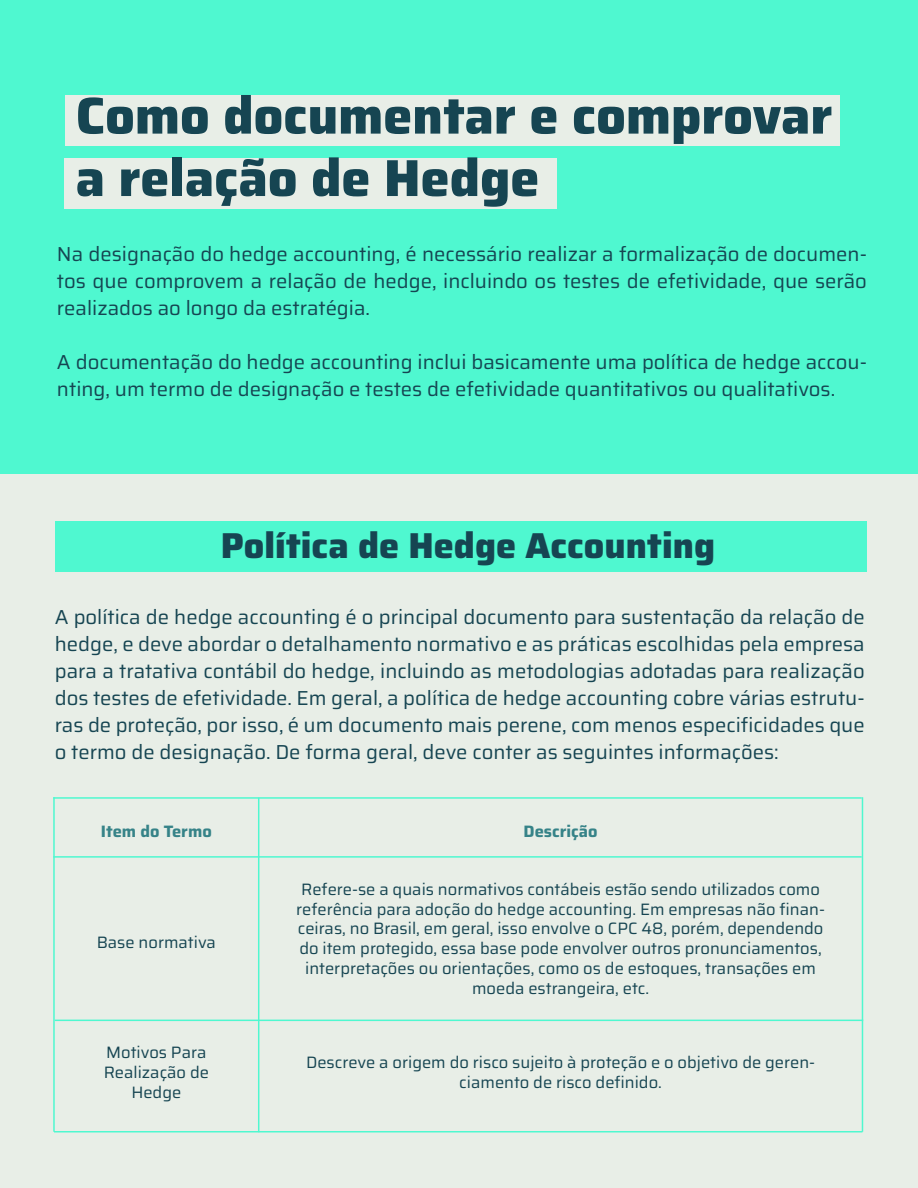
<style>
.page{position:relative;width:918px;height:1188px;background:#e8eee7}
.page>*{position:absolute;margin:0;border:0;box-sizing:border-box;transform-origin:0 0}
.t1{font:100 52.05px/62.4px "Saira";color:#164552}
.t2{font:100 36px "Saira";color:#164552}
.t3{font:100 20.25px/27px "Saira";color:#164552;text-align:justify}
.t4{font:100 16.5px/19.8px "Saira";color:#164552;text-align:center}
.t5{font:100 16.5px "Saira";color:#368388}
</style>
<div class="page">
<div style="left:55px;top:522px;width:811px;height:50px;background:#4ff8d0"></div>
<hr style="left:258px;top:798px;width:1px;height:334px;background:#4ff8d0">
<hr style="left:862px;top:797px;width:1px;height:335px;background:#4ff8d0">
<hr style="left:53px;top:856px;width:809px;height:2px;background:#4ff8d0">
<hr style="left:53px;top:797px;width:2px;height:335px;background:#4ff8d0">
<hr style="left:55px;top:1020px;width:808px;height:1px;background:#4ff8d0">
<hr style="left:54px;top:1131px;width:808px;height:2px;background:#4ff8d0">
<hr style="left:53px;top:797px;width:809px;height:2px;background:#4ff8d0">
<div style="left:0;top:0;width:918px;height:473px;background:#4ff8d0"></div>
<div style="left:65px;top:96px;width:775px;height:50px;background:#e8eee7"></div>
<div style="left:64px;top:159px;width:493px;height:50px;background:#e8eee7"></div>
<h1 class="t1" style="left:76px;top:82px;width:758px">Como documentar e comprovar a relação de Hedge</h1>
<p class="t3" style="left:57px;top:240px;width:812px">Na designação do hedge accounting, é necessário realizar a formalização de documen&shy;tos que comprovem a relação de hedge, incluindo os testes de efetividade, que serão realizados ao longo da estratégia.</p>
<p class="t3" style="left:57px;top:348px;width:812px">A documentação do hedge accounting inclui basicamente uma política de hedge accou&shy;nting, um termo de designação e testes de efetividade quantitativos ou qualitativos.</p>
<h2 class="t2" style="left:221px;top:516px;width:496px">Política de Hedge Accounting</h2>
<p class="t3" style="left:55px;top:603px;width:812px">A política de hedge accounting é o principal documento para sustentação da relação de hedge, e deve abordar o detalhamento normativo e as práticas escolhidas pela empresa para a tratativa contábil do hedge, incluindo as metodologias adotadas para realização dos testes de efetividade. Em geral, a política de hedge accounting cobre várias estrutu&shy;ras de proteção, por isso, é um documento mais perene, com menos especificidades que o termo de designação. De forma geral, deve conter as seguintes informações:</p>
<p class="t5" style="left:101px;top:818px;width:112px">Item do Termo</p>
<p class="t4" style="left:97px;top:932px;width:121px">Base normativa</p>
<p class="t5" style="left:524px;top:818px;width:76px">Descrição</p>
<p class="t4" style="left:296px;top:878px;width:530px">Refere-se a quais normativos contábeis estão sendo utilizados como referência para adoção do hedge accounting. Em empresas não finan&shy;ceiras, no Brasil, em geral, isso envolve o CPC 48, porém, dependendo do item protegido, essa base pode envolver outros pronunciamentos, interpretações ou orientações, como os de estoques, transações em moeda estrangeira, etc.</p>
<p class="t4" style="left:104px;top:1042px;width:107px">Motivos Para<br>Realização de<br>Hedge</p>
<p class="t4" style="left:306px;top:1052px;width:511px">Descreve a origem do risco sujeito à proteção e o objetivo de geren&shy;ciamento de risco definido.</p>
</div>
